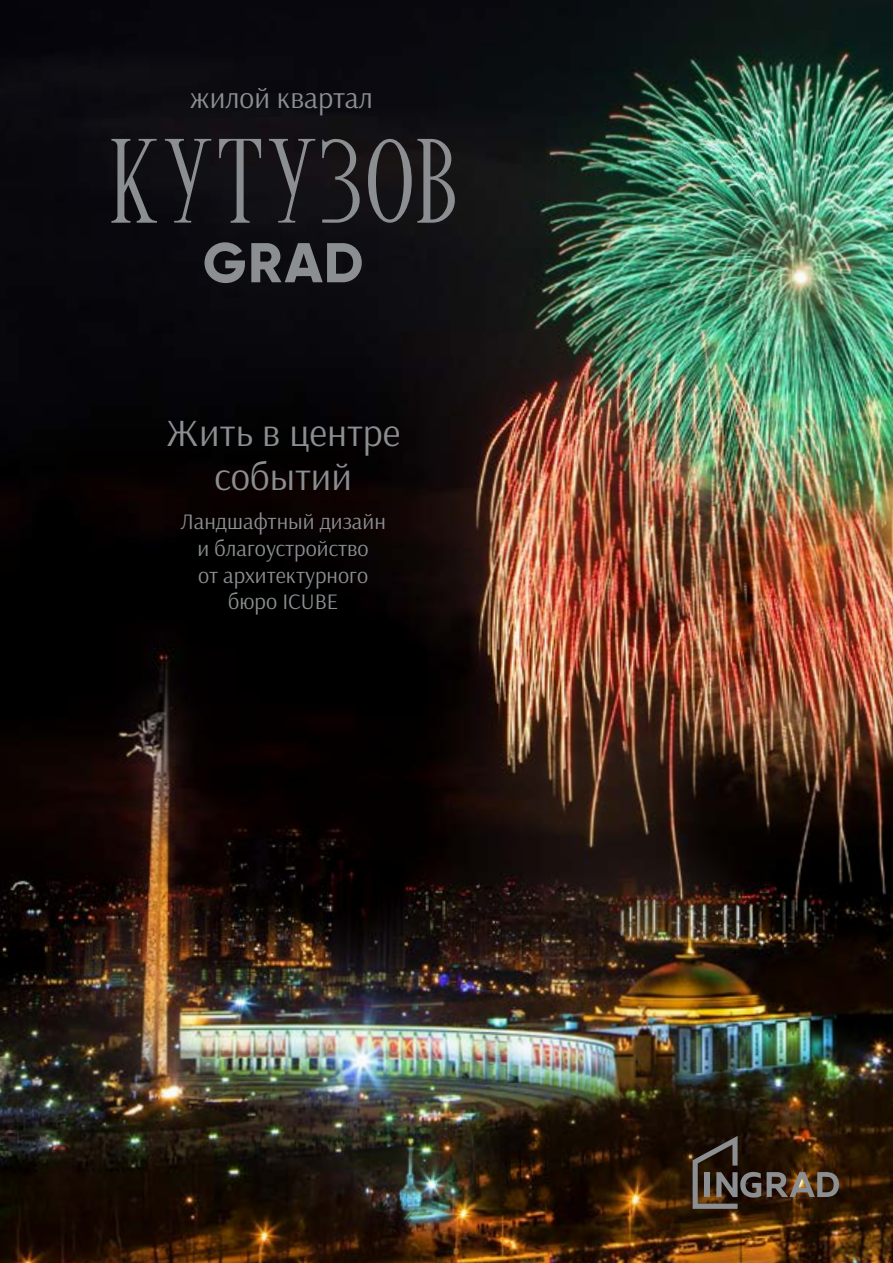
<style>
.page{position:relative;width:893px;height:1263px;background:#fff}
.page>*{position:absolute;margin:0;border:0;box-sizing:border-box;transform-origin:0 0}
.t1{font:38.7px/44.1px "Arsenal";color:#8b8f91;text-align:center}
.t2{font:29.55px "Arsenal";color:#8b8f91}
.t3{font:22.2px/26.7px "Arsenal";color:#8b8f91;text-align:center}
</style>
<div class="page">
<img style="left:0;top:0;width:893px;height:1263px">
<svg style="left:204px;top:242px;width:41px;height:41px"></svg>
<svg style="left:251px;top:243px;width:111px;height:39px"></svg>
<svg style="left:111px;top:139px;width:46px;height:84px"></svg>
<svg style="left:219px;top:139px;width:42px;height:84px"></svg>
<svg style="left:368px;top:138px;width:126px;height:85px"></svg>
<svg style="left:322px;top:139px;width:38px;height:84px"></svg>
<svg style="left:165px;top:139px;width:46px;height:84px"></svg>
<svg style="left:269px;top:139px;width:46px;height:84px"></svg>
<svg style="left:767px;top:1172px;width:72px;height:25px"></svg>
<svg style="left:693px;top:1136px;width:68px;height:73px"></svg>
<h2 class="t2" style="left:190px;top:80px;width:184px">жилой квартал</h2>
<h1 class="t1" style="left:166px;top:411px;width:236px">Жить в центре событий</h1>
<p class="t3" style="left:180px;top:509px;width:207px">Ландшафтный дизайн и благоустройство<br>от архитектурного бюро ICUBE</p>
</div>
